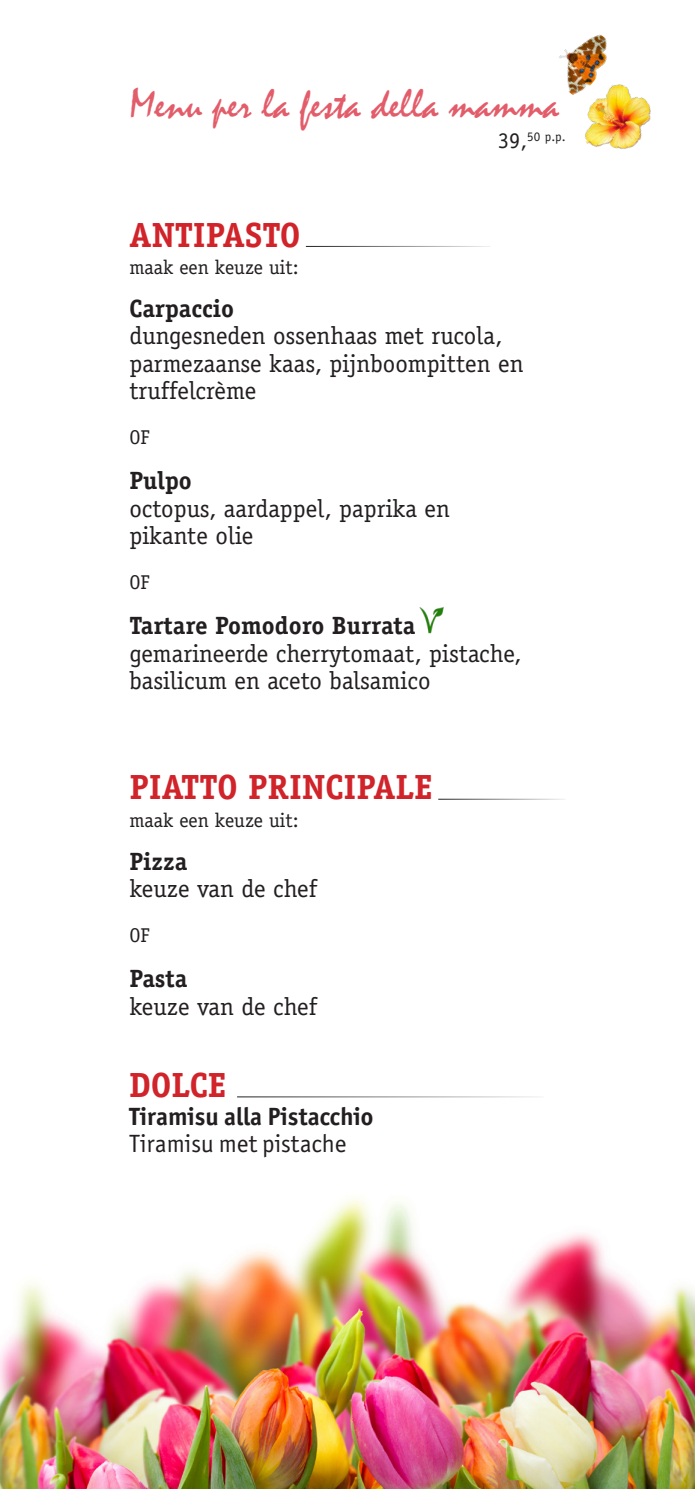
<style>
.page{position:relative;width:695px;height:1489px;background:#fff}
.page>*{position:absolute;margin:0;border:0;box-sizing:border-box;transform-origin:0 0}
.t1{font:42.25px "Mistral";color:#e35c6a}
.t2{font:700 35px "Officina Serif Std";color:#d1232a}
.t3{font:25px/27.5px "Officina Serif Std";color:#231f20}
.t4{font:700 25px "Officina Serif Std";color:#231f20}
.t5{font:700 25px "Officina Sans ITC Pro";color:#231f20}
.t6{font:25px "Officina Sans ITC Pro";color:#231f20}
.t7{font:20px "Officina Serif Std";color:#231f20}
.t8{font:13px "Officina Sans ITC Pro";color:#231f20}
.s1{font-size:22.5px}
</style>
<div class="page">
<img style="left:0;top:1097px;width:694px;height:391px">
<hr style="left:306px;top:246px;width:184px;height:1px;background:#231f20">
<img style="left:419px;top:607px;width:25px;height:27px">
<hr style="left:438px;top:798px;width:127px;height:1px;background:#231f20">
<hr style="left:237px;top:1096px;width:306px;height:1px;background:#231f20">
<img style="left:559px;top:34px;width:48px;height:49px">
<img style="left:568px;top:74px;width:83px;height:75px">
<p class="t1" style="left:130px;top:79px;width:431px">Menu per la festa della mamma</p>
<p class="t8" style="left:498px;top:129px;width:69px"><span class="s1">39,</span>50 p.p.</p>
<p class="t2" style="left:129px;top:213px;width:173px">ANTIPASTO</p>
<p class="t7" style="left:129px;top:256px;width:171px">maak een keuze uit:</p>
<p class="t4" style="left:129px;top:292px;width:106px">Carpaccio</p>
<p class="t3" style="left:129px;top:322px;width:396px">dungesneden ossenhaas met rucola, parmezaanse kaas, pijnboompitten en truffelcrème</p>
<p class="t7" style="left:129px;top:426px;width:22px">OF</p>
<p class="t4" style="left:129px;top:465px;width:64px">Pulpo</p>
<p class="t3" style="left:129px;top:494px;width:322px">octopus, aardappel, paprika en</p>
<p class="t3" style="left:129px;top:522px;width:126px">pikante olie</p>
<p class="t7" style="left:129px;top:571px;width:22px">OF</p>
<p class="t4" style="left:129px;top:610px;width:287px">Tartare Pomodoro Burrata</p>
<p class="t3" style="left:129px;top:639px;width:393px">gemarineerde cherrytomaat, pistache, basilicum en aceto balsamico</p>
<p class="t2" style="left:129px;top:765px;width:305px">PIATTO PRINCIPALE</p>
<p class="t7" style="left:129px;top:808px;width:171px">maak een keuze uit:</p>
<p class="t4" style="left:129px;top:845px;width:59px">Pizza</p>
<p class="t3" style="left:129px;top:874px;width:189px">keuze van de chef</p>
<p class="t7" style="left:129px;top:923px;width:22px">OF</p>
<p class="t4" style="left:129px;top:962px;width:59px">Pasta</p>
<p class="t3" style="left:129px;top:992px;width:189px">keuze van de chef</p>
<p class="t2" style="left:129px;top:1063px;width:99px">DOLCE</p>
<p class="t5" style="left:129px;top:1100px;width:245px">Tiramisu alla Pistacchio</p>
<p class="t6" style="left:129px;top:1128px;width:218px">Tiramisu met pistache</p>
</div>
